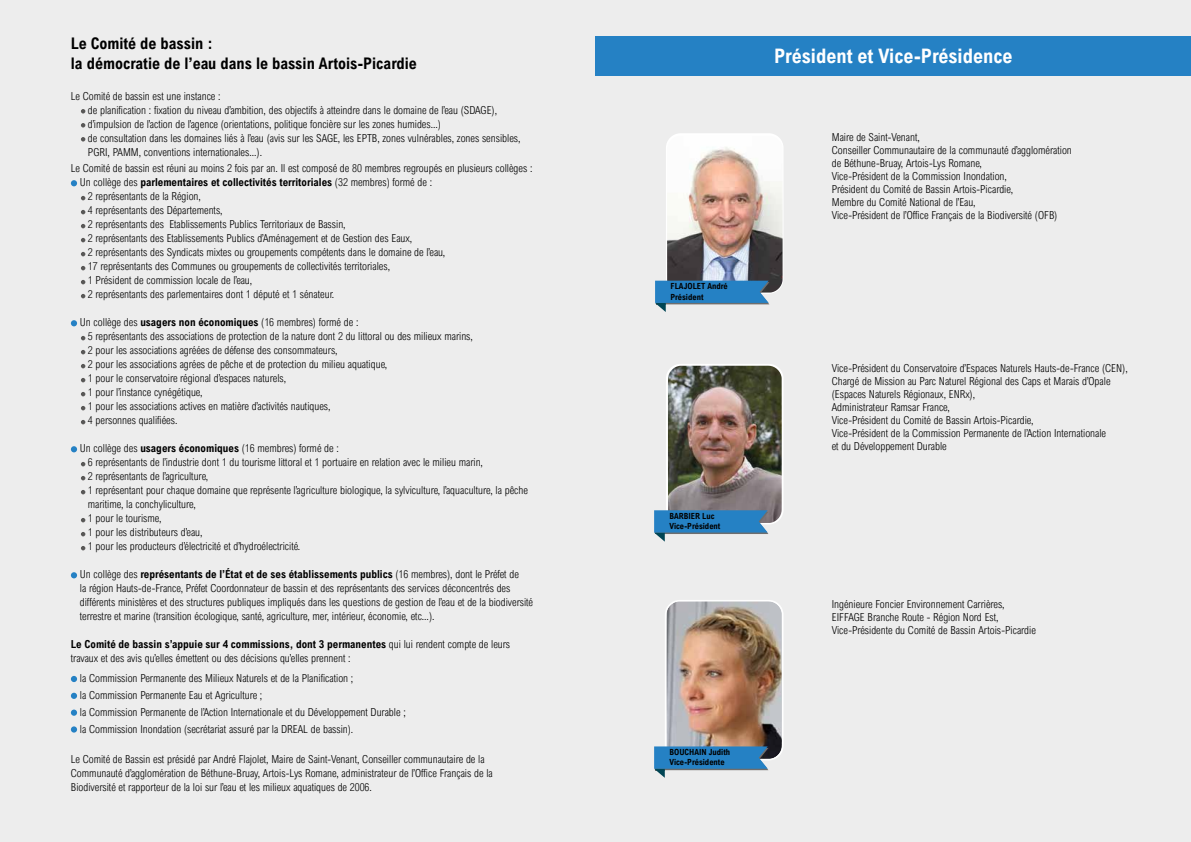
<style>
.page{position:relative;width:1191px;height:842px;background:#ededed}
.page>*{position:absolute;margin:0;border:0;box-sizing:border-box;transform-origin:0 0}
.t1{font:700 20px "Arial Nova Cond";color:#fff}
.t2{font:700 16px/20px "Arial Nova Cond";color:#000}
.t3{font:300 11px/14px "Arial Nova Cond";color:#000}
.t4{font:700 11px "Arial Nova Cond";color:#000}
.t5{font:700 8.4px/10.1px "Arial Nova Cond";color:#000}
.s1{font-weight:300}
.s2{font-weight:700}
</style>
<div class="page">
<svg style="left:81px;top:109px;width:4px;height:5px"></svg>
<svg style="left:81px;top:123px;width:4px;height:5px"></svg>
<svg style="left:81px;top:137px;width:4px;height:5px"></svg>
<svg style="left:71px;top:180px;width:6px;height:6px"></svg>
<svg style="left:81px;top:196px;width:4px;height:4px"></svg>
<svg style="left:81px;top:210px;width:4px;height:4px"></svg>
<svg style="left:81px;top:224px;width:4px;height:4px"></svg>
<svg style="left:81px;top:238px;width:4px;height:4px"></svg>
<svg style="left:81px;top:252px;width:4px;height:4px"></svg>
<svg style="left:81px;top:266px;width:4px;height:4px"></svg>
<svg style="left:81px;top:280px;width:4px;height:4px"></svg>
<svg style="left:81px;top:294px;width:4px;height:4px"></svg>
<svg style="left:71px;top:320px;width:6px;height:6px"></svg>
<svg style="left:81px;top:336px;width:4px;height:4px"></svg>
<svg style="left:81px;top:350px;width:4px;height:4px"></svg>
<svg style="left:81px;top:364px;width:4px;height:4px"></svg>
<svg style="left:81px;top:378px;width:4px;height:4px"></svg>
<svg style="left:81px;top:392px;width:4px;height:4px"></svg>
<svg style="left:81px;top:406px;width:4px;height:4px"></svg>
<svg style="left:81px;top:420px;width:4px;height:4px"></svg>
<svg style="left:71px;top:446px;width:6px;height:6px"></svg>
<svg style="left:81px;top:462px;width:4px;height:4px"></svg>
<svg style="left:81px;top:476px;width:4px;height:4px"></svg>
<svg style="left:81px;top:490px;width:4px;height:4px"></svg>
<svg style="left:81px;top:518px;width:4px;height:4px"></svg>
<svg style="left:81px;top:532px;width:4px;height:4px"></svg>
<svg style="left:81px;top:546px;width:4px;height:4px"></svg>
<svg style="left:71px;top:572px;width:6px;height:6px"></svg>
<svg style="left:71px;top:676px;width:6px;height:6px"></svg>
<svg style="left:71px;top:693px;width:6px;height:6px"></svg>
<div style="left:71px;top:709px;width:6px;height:7px;background:#2581c4;border-radius:50%"></div>
<div style="left:71px;top:726px;width:6px;height:7px;background:#2581c4;border-radius:50%"></div>
<svg style="left:666px;top:364px;width:117px;height:160px"></svg>
<img style="left:668px;top:366px;width:114px;height:157px">
<svg style="left:654px;top:510px;width:114px;height:32px"></svg>
<div style="left:666px;top:133px;width:117px;height:161px;background:#fff;border-radius:15px"></div>
<img style="left:667px;top:139px;width:115px;height:154px">
<svg style="left:655px;top:281px;width:114px;height:31px"></svg>
<img style="left:654px;top:600px;width:129px;height:178px">
<div style="left:595px;top:36px;width:596px;height:39px;background:#2581c4"></div>
<h2 class="t2" style="left:71px;top:32px;width:347px">Le Comité de bassin :<br>la démocratie de l’eau dans le bassin Artois-Picardie</h2>
<p class="t3" style="left:88px;top:88px;width:434px;text-indent:-17px">Le Comité de bassin est une instance :<br>de planification : fixation du niveau d’ambition, des objectifs à atteindre dans le domaine de l’eau (SDAGE), d’impulsion de l’action de l’agence (orientations, politique foncière sur les zones humides...)<br>de consultation dans les domaines liés à l’eau (avis sur les SAGE, les EPTB, zones vulnérables, zones sensibles, PGRI, PAMM, conventions internationales...).</p>
<p class="t3" style="left:71px;top:161px;width:463px">Le Comité de bassin est réuni au moins 2 fois par an. Il est composé de 80 membres regroupés en plusieurs collèges :</p>
<p class="t4" style="left:80px;top:176px;width:354px"><span class="s1">Un collège des</span> parlementaires et collectivités territoriales <span class="s1">(32 membres) formé de :</span></p>
<p class="t3" style="left:88px;top:189px;width:115px">2 représentants de la Région,</p>
<p class="t3" style="left:88px;top:203px;width:136px">4 représentants des Départements,</p>
<p class="t3" style="left:88px;top:217px;width:259px">2 représentants des Etablissements Publics Territoriaux de Bassin,</p>
<p class="t3" style="left:88px;top:231px;width:326px">2 représentants des Etablissements Publics d’Aménagement et de Gestion des Eaux,</p>
<p class="t3" style="left:88px;top:245px;width:359px">2 représentants des Syndicats mixtes ou groupements compétents dans le domaine de l’eau,</p>
<p class="t3" style="left:88px;top:259px;width:304px">17 représentants des Communes ou groupements de collectivités territoriales,</p>
<p class="t3" style="left:88px;top:273px;width:166px">1 Président de commission locale de l’eau,</p>
<p class="t3" style="left:88px;top:287px;width:248px">2 représentants des parlementaires dont 1 député et 1 sénateur.</p>
<p class="t3" style="left:88px;top:315px;width:386px;text-indent:-8px">Un collège des <span class="s2">usagers non économiques</span> (16 membres) formé de :<br>5 représentants des associations de protection de la nature dont 2 du littoral ou des milieux marins, 2 pour les associations agréées de défense des consommateurs,<br>2 pour les associations agrées de pêche et de protection du milieu aquatique,<br>1 pour le conservatoire régional d’espaces naturels,<br>1 pour l’instance cynégétique,<br>1 pour les associations actives en matière d’activités nautiques,<br>4 personnes qualifiées.</p>
<p class="t3" style="left:88px;top:441px;width:441px;text-indent:-8px">Un collège des <span class="s2">usagers économiques</span> (16 membres) formé de :<br>6 représentants de l’industrie dont 1 du tourisme littoral et 1 portuaire en relation avec le milieu marin,<br>2 représentants de l’agriculture,<br>1 représentant pour chaque domaine que représente l’agriculture biologique, la sylviculture, l’aquaculture, la pêche maritime, la conchyliculture,<br>1 pour le tourisme,<br>1 pour les distributeurs d’eau,<br>1 pour les producteurs d’électricité et d’hydroélectricité.</p>
<p class="t3" style="left:80px;top:567px;width:455px">Un collège des <span class="s2">représentants de l’État et de ses établissements publics</span> (16 membres), dont le Préfet de<br>la région Hauts-de-France, Préfet Coordonnateur de bassin et des représentants des services déconcentrés des différents ministères et des structures publiques impliqués dans les questions de gestion de l’eau et de la biodiversité terrestre et marine (transition écologique, santé, agriculture, mer, intérieur, économie, etc...).</p>
<p class="t3" style="left:71px;top:637px;width:441px"><span class="s2">Le Comité de bassin s’appuie sur 4 commissions, dont 3 permanentes</span> qui lui rendent compte de leurs travaux et des avis qu’elles émettent ou des décisions qu’elles prennent :</p>
<p class="t3" style="left:80px;top:670px;width:327px;line-height:16.8px">la Commission Permanente des Milieux Naturels et de la Planification ;<br>la Commission Permanente Eau et Agriculture ;<br>la Commission Permanente de l’Action Internationale et du Développement Durable ; la Commission Inondation (secrétariat assuré par la DREAL de bassin).</p>
<p class="t3" style="left:71px;top:752px;width:423px">Le Comité de Bassin est présidé par André Flajolet, Maire de Saint-Venant, Conseiller communautaire de la<br>Communauté d’agglomération de Béthune-Bruay, Artois-Lys Romane, administrateur de l’Office Français de la<br>Biodiversité et rapporteur de la loi sur l’eau et les milieux aquatiques de 2006.</p>
<p class="t5" style="left:670px;top:281px;width:59px">FLAJOLET André<br>Président</p>
<p class="t5" style="left:669px;top:511px;width:52px">BARBIER Luc<br>Vice-Président</p>
<h1 class="t1" style="left:774px;top:43px;width:240px">Président et Vice-Présidence</h1>
<p class="t3" style="left:831px;top:131px;width:242px;line-height:13px">Maire de Saint-Venant,<br>Conseiller Communautaire de la communauté d’agglomération de Béthune-Bruay, Artois-Lys Romane,<br>Vice-Président de la Commission Inondation,<br>Président du Comité de Bassin Artois-Picardie,<br>Membre du Comité National de l’Eau,<br>Vice-Président de l’Office Français de la Biodiversité (OFB)</p>
<p class="t3" style="left:831px;top:361px;width:297px;line-height:13px">Vice-Président du Conservatoire d’Espaces Naturels Hauts-de-France (CEN), Chargé de Mission au Parc Naturel Régional des Caps et Marais d’Opale (Espaces Naturels Régionaux, ENRx),<br>Administrateur Ramsar France,<br>Vice-Président du Comité de Bassin Artois-Picardie,<br>Vice-Président de la Commission Permanente de l’Action Internationale<br>et du Développement Durable</p>
<p class="t3" style="left:831px;top:597px;width:206px;line-height:13px">Ingénieure Foncier Environnement Carrières,<br>EIFFAGE Branche Route - Région Nord Est,<br>Vice-Présidente du Comité de Bassin Artois-Picardie</p>
<p class="t5" style="left:669px;top:747px;width:62px">BOUCHAIN Judith<br>Vice-Présidente</p>
</div>
